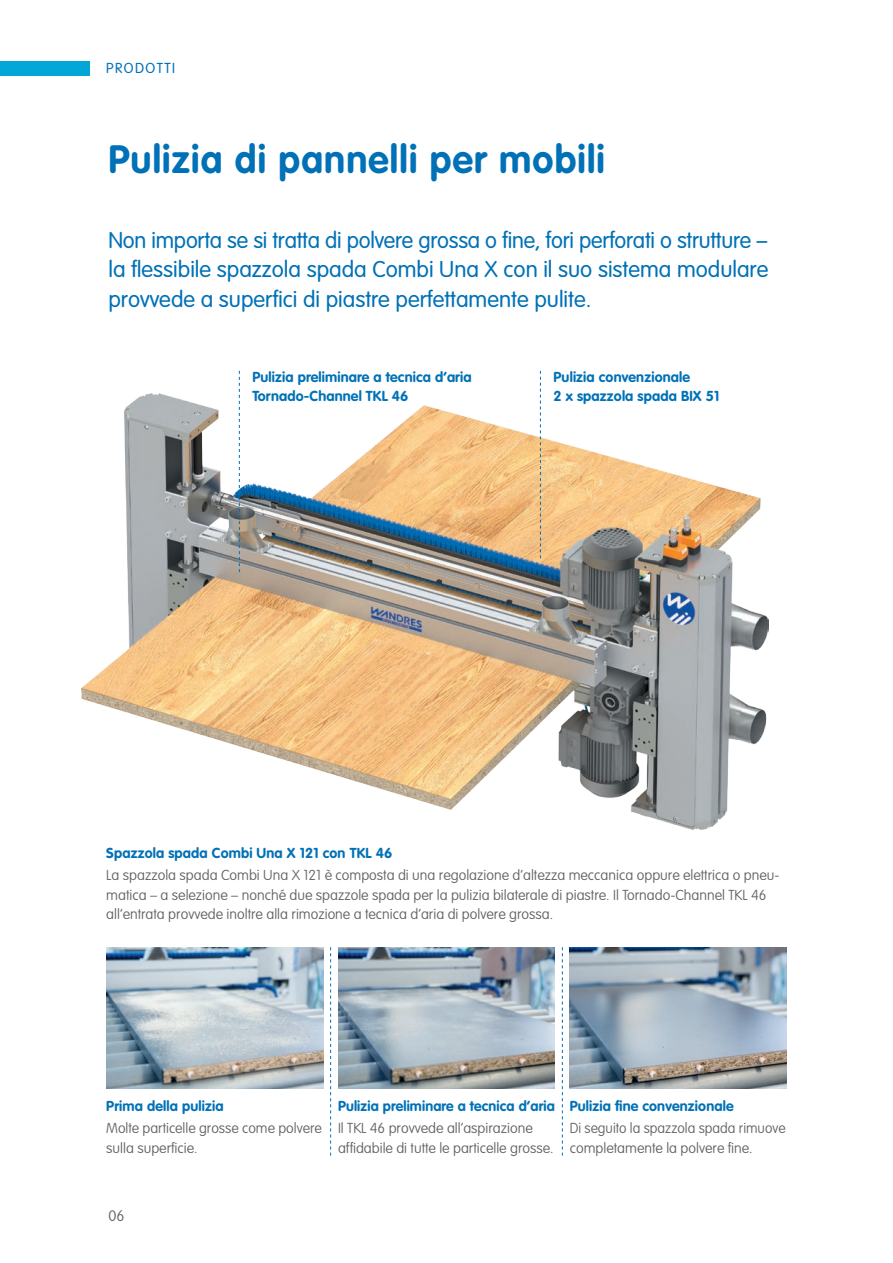
<style>
.page{position:relative;width:893px;height:1263px;background:#fff}
.page>*{position:absolute;margin:0;border:0;box-sizing:border-box;transform-origin:0 0}
.t1{font:700 39px "VAG Rounded Std";letter-spacing:.03em;color:#0071b7}
.t2{font:300 22.5px/29.7px "VAG Rounded Std";color:#0071b7;text-align:justify}
.t3{font:100 15px "VAG Rounded Std";color:#636366}
.t4{font:100 14.25px/19.5px "VAG Rounded Std";color:#636366}
.t5{font:700 14.25px/19.5px "VAG Rounded Std";letter-spacing:.01em;color:#0071b7}
.t6{font:300 14.25px "VAG Rounded Std";letter-spacing:.1em;color:#0071b7}
</style>
<div class="page">
<img style="left:81px;top:393px;width:688px;height:437px">
<img style="left:106px;top:947px;width:217px;height:142px">
<img style="left:338px;top:947px;width:217px;height:142px">
<img style="left:570px;top:947px;width:217px;height:142px">
<svg style="left:239px;top:371px;width:1px;height:201px"></svg>
<svg style="left:540px;top:371px;width:1px;height:187px"></svg>
<svg style="left:330px;top:947px;width:1px;height:208px"></svg>
<svg style="left:562px;top:947px;width:1px;height:208px"></svg>
<div style="left:0;top:61px;width:89px;height:14px;background:#02a7d7"></div>
<p class="t6" style="left:106px;top:60px;width:70px">PRODOTTI</p>
<h1 class="t1" style="left:108px;top:137px;width:498px">Pulizia di pannelli per mobili</h1>
<h2 class="t2" style="left:108px;top:226px;width:661px">Non importa se si tratta di polvere grossa o fine, fori perforati o strutture – la flessibile spazzola spada Combi Una X con il suo sistema modulare provvede a superfici di piastre perfettamente pulite.</h2>
<p class="t5" style="left:252px;top:367px;width:221px">Pulizia preliminare a tecnica d’aria<br>Tornado-Channel TKL 46</p>
<p class="t5" style="left:554px;top:367px;width:167px">Pulizia convenzionale<br>2 x spazzola spada BIX 51</p>
<p class="t5" style="left:106px;top:844px;width:287px">Spazzola spada Combi Una X 121 con TKL 46</p>
<p class="t4" style="left:106px;top:866px;width:675px">La spazzola spada Combi Una X 121 è composta di una regolazione d’altezza meccanica oppure elettrica o pneu&shy;matica – a selezione – nonché due spazzole spada per la pulizia bilaterale di piastre. Il Tornado-Channel TKL 46 all’entrata provvede inoltre alla rimozione a tecnica d’aria di polvere grossa.</p>
<p class="t5" style="left:106px;top:1097px;width:119px">Prima della pulizia</p>
<p class="t4" style="left:106px;top:1119px;width:217px">Molte particelle grosse come polvere sulla superficie.</p>
<p class="t5" style="left:338px;top:1097px;width:218px">Pulizia preliminare a tecnica d’aria</p>
<p class="t4" style="left:338px;top:1119px;width:217px">Il TKL 46 provvede all’aspirazione affidabile di tutte le particelle grosse.</p>
<p class="t5" style="left:570px;top:1097px;width:165px">Pulizia fine convenzionale</p>
<p class="t4" style="left:570px;top:1119px;width:217px">Di seguito la spazzola spada rimuove completamente la polvere fine.</p>
<p class="t3" style="left:108px;top:1207px;width:18px">06</p>
</div>
